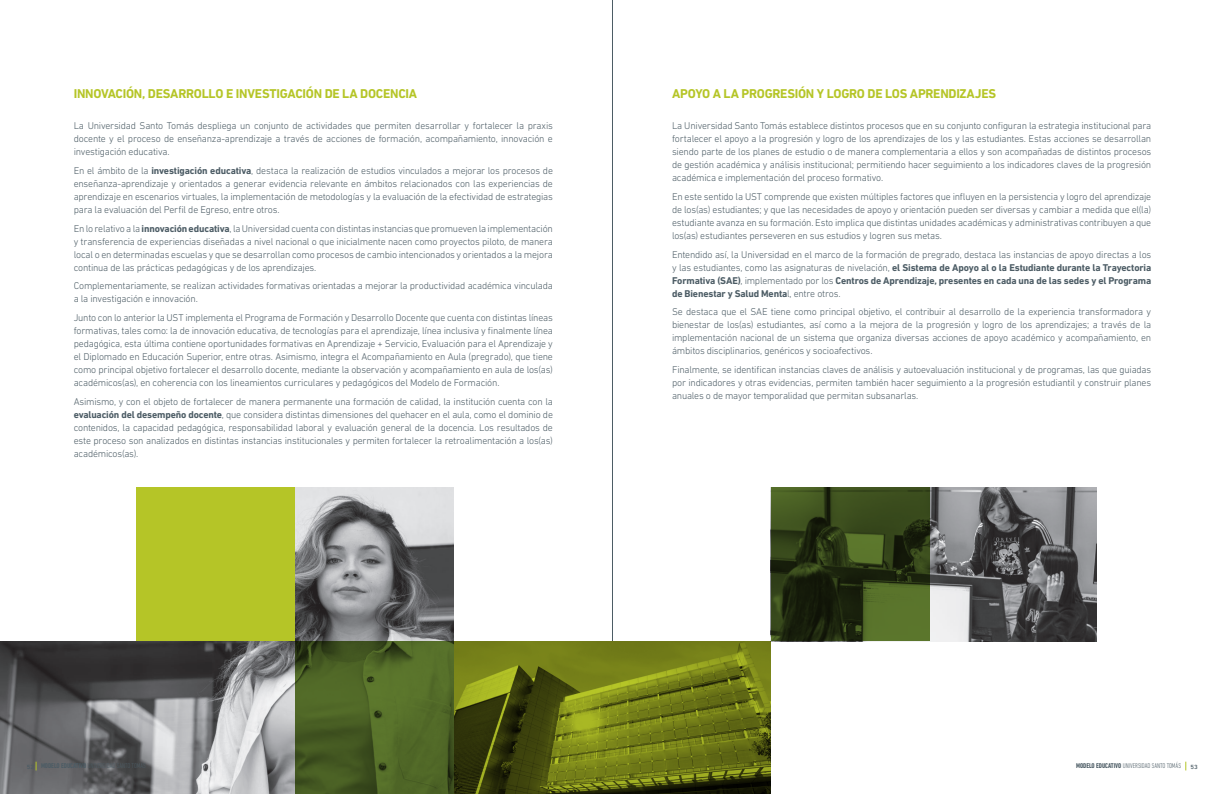
<style>
.page{position:relative;width:1225px;height:794px;background:#fff}
.page>*{position:absolute;margin:0;border:0;box-sizing:border-box;transform-origin:0 0}
.Texto_Normal{font:700 13px "DIN Next LT Pro";letter-spacing:-.02em;color:#b5c527}
.Texto_Normal-2{font:300 10px/13px "DIN Next LT Pro";letter-spacing:-.02em;color:#4c5c65;text-align:justify}
.t1{font:300 condensed 7px "DIN Next LT Pro";color:#4c5c65}
.s1{font-weight:700}
.s2{font-weight:400;font-stretch:normal;font-size:8px}
</style>
<div class="page">
<hr style="left:612px;top:0;width:1px;height:794px;background:#4c5c65">
<img style="left:453px;top:641px;width:318px;height:153px">
<img style="left:0;top:488px;width:453px;height:306px">
<img style="left:771px;top:488px;width:326px;height:153px">
<div style="left:0;top:476px;width:136px;height:165px;background:#fff"></div>
<div style="left:136px;top:488px;width:159px;height:153px;background:#b5c527"></div>
<p class="Texto_Normal" style="left:74px;top:86px;width:345px">INNOVACIÓN, DESARROLLO E INVESTIGACIÓN DE LA DOCENCIA</p>
<p class="Texto_Normal-2" style="left:74px;top:119px;width:481px">La Universidad Santo Tomás despliega un conjunto de actividades que permiten desarrollar y fortalecer la praxis docente y el proceso de enseñanza-aprendizaje a través de acciones de formación, acompañamiento, innovación e investigación educativa.</p>
<p class="Texto_Normal-2" style="left:74px;top:164px;width:481px">En el ámbito de la <span class="s1">investigación educativa</span>, destaca la realización de estudios vinculados a mejorar los procesos de enseñanza-aprendizaje y orientados a generar evidencia relevante en ámbitos relacionados con las experiencias de aprendizaje en escenarios virtuales, la implementación de metodologías y la evaluación de la efectividad de estrategias para la evaluación del Perfil de Egreso, entre otros.</p>
<p class="Texto_Normal-2" style="left:74px;top:222px;width:481px">En lo relativo a la <span class="s1">innovación educativa</span>, la Universidad cuenta con distintas instancias que promueven la implementación y transferencia de experiencias diseñadas a nivel nacional o que inicialmente nacen como proyectos piloto, de manera local o en determinadas escuelas y que se desarrollan como procesos de cambio intencionados y orientados a la mejora continua de las prácticas pedagógicas y de los aprendizajes.</p>
<p class="Texto_Normal-2" style="left:74px;top:279px;width:481px">Complementariamente, se realizan actividades formativas orientadas a mejorar la productividad académica vinculada a la investigación e innovación.</p>
<p class="Texto_Normal-2" style="left:74px;top:311px;width:481px">Junto con lo anterior la UST implementa el Programa de Formación y Desarrollo Docente que cuenta con distintas líneas formativas, tales como: la de innovación educativa, de tecnologías para el aprendizaje, línea inclusiva y finalmente línea pedagógica, esta última contiene oportunidades formativas en Aprendizaje + Servicio, Evaluación para el Aprendizaje y el Diplomado en Educación Superior, entre otras. Asimismo, integra el Acompañamiento en Aula (pregrado), que tiene como principal objetivo fortalecer el desarrollo docente, mediante la observación y acompañamiento en aula de los(as) académicos(as), en coherencia con los lineamientos curriculares y pedagógicos del Modelo de Formación.</p>
<p class="Texto_Normal-2" style="left:74px;top:395px;width:481px">Asimismo, y con el objeto de fortalecer de manera permanente una formación de calidad, la institución cuenta con la <span class="s1">evaluación del desempeño docente</span>, que considera distintas dimensiones del quehacer en el aula, como el dominio de contenidos, la capacidad pedagógica, responsabilidad laboral y evaluación general de la docencia. Los resultados de este proceso son analizados en distintas instancias institucionales y permiten fortalecer la retroalimentación a los(as) académicos(as).</p>
<p class="Texto_Normal" style="left:672px;top:86px;width:326px">APOYO A LA PROGRESIÓN Y LOGRO DE LOS APRENDIZAJES</p>
<p class="Texto_Normal-2" style="left:672px;top:119px;width:481px">La Universidad Santo Tomás establece distintos procesos que en su conjunto configuran la estrategia institucional para fortalecer el apoyo a la progresión y logro de los aprendizajes de los y las estudiantes. Estas acciones se desarrollan siendo parte de los planes de estudio o de manera complementaria a ellos y son acompañadas de distintos procesos de gestión académica y análisis institucional; permitiendo hacer seguimiento a los indicadores claves de la progresión académica e implementación del proceso formativo.</p>
<p class="Texto_Normal-2" style="left:672px;top:190px;width:481px">En este sentido la UST comprende que existen múltiples factores que influyen en la persistencia y logro del aprendizaje de los(as) estudiantes; y que las necesidades de apoyo y orientación pueden ser diversas y cambiar a medida que el(la) estudiante avanza en su formación. Esto implica que distintas unidades académicas y administrativas contribuyen a que los(as) estudiantes perseveren en sus estudios y logren sus metas.</p>
<p class="Texto_Normal-2" style="left:672px;top:248px;width:481px">Entendido así, la Universidad en el marco de la formación de pregrado, destaca las instancias de apoyo directas a los y las estudiantes, como las asignaturas de nivelación, <span class="s1">el Sistema de Apoyo al o la Estudiante durante la Trayectoria Formativa (SAE)</span>, implementado por los <span class="s1">Centros de Aprendizaje, presentes en cada una de las sedes y el Programa de Bienestar y Salud Menta</span>l, entre otros.</p>
<p class="Texto_Normal-2" style="left:672px;top:305px;width:481px">Se destaca que el SAE tiene como principal objetivo, el contribuir al desarrollo de la experiencia transformadora y bienestar de los(as) estudiantes, así como a la mejora de la progresión y logro de los aprendizajes; a través de la implementación nacional de un sistema que organiza diversas acciones de apoyo académico y acompañamiento, en ámbitos disciplinarios, genéricos y socioafectivos.</p>
<p class="Texto_Normal-2" style="left:672px;top:363px;width:481px">Finalmente, se identifican instancias claves de análisis y autoevaluación institucional y de programas, las que guiadas por indicadores y otras evidencias, permiten también hacer seguimiento a la progresión estudiantil y construir planes anuales o de mayor temporalidad que permitan subsanarlas.</p>
<p class="t1" style="left:1076px;top:762px;width:123px"><span class="s1">MODELO EDUCATIVO</span> UNIVERSIDAD SANTO TOMÁS <span class="s2">53</span></p>
</div>
